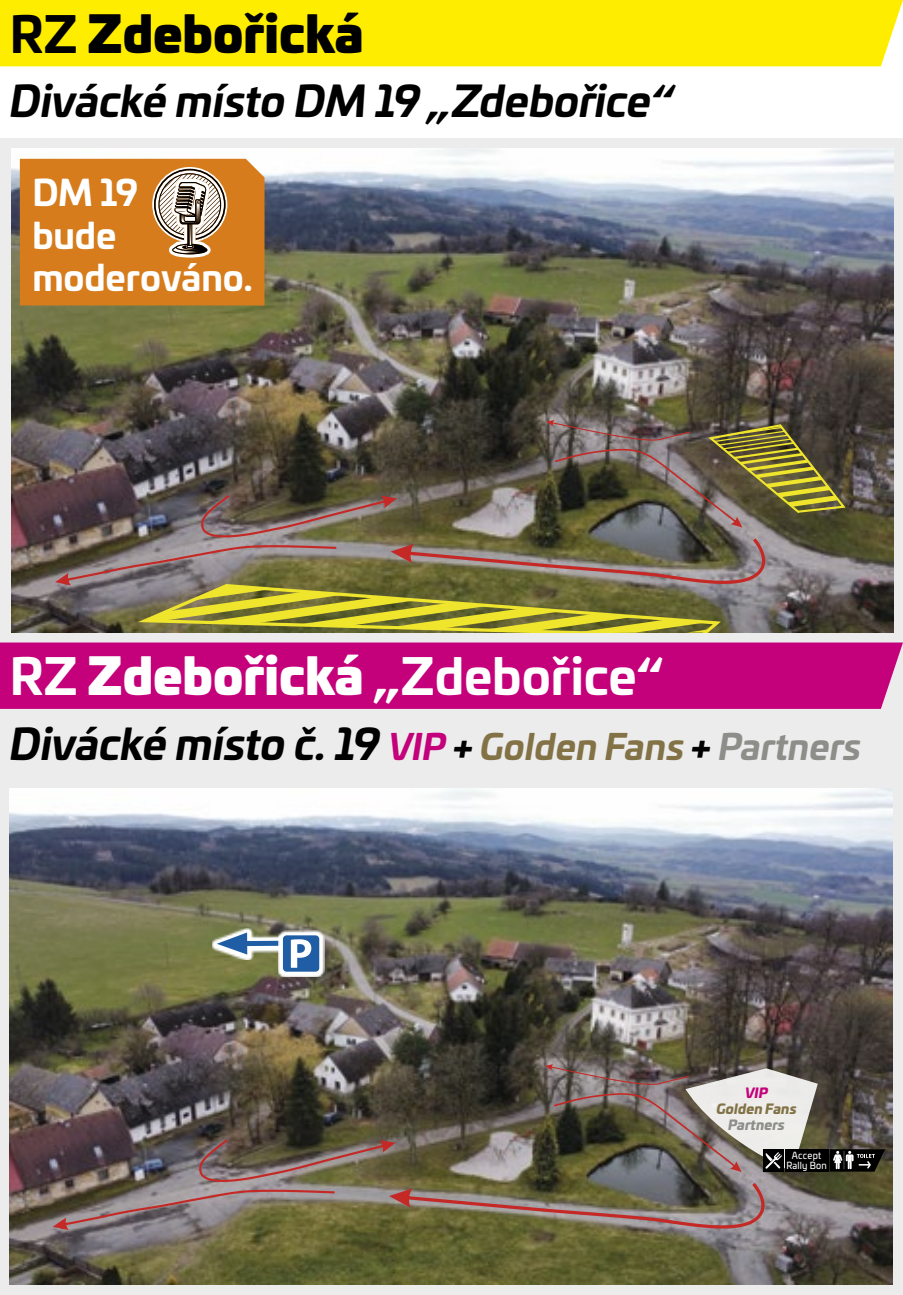
<style>
.page{position:relative;width:903px;height:1295px;background:#fff}
.page>*{position:absolute;margin:0;border:0;box-sizing:border-box;transform-origin:0 0}
.t1{font:700 49px "Univia Pro";color:#fff}
.t2{font:49px "Univia Pro Ultra";color:#000}
.t3{font:italic 700 42px "Univia Pro";letter-spacing:-.01em;color:#000}
.t4{font:700 35.35px/42.4px "Univia Pro";letter-spacing:-.005em;color:#fff}
.t5{font:italic 900 13.3px "Univia Pro";letter-spacing:.01em;color:#827246}
.t6{font:italic 900 13.3px "Univia Pro";letter-spacing:.01em;color:#8d8e8a}
.t7{font:italic 900 13.3px "Univia Pro";color:#c4007a}
.t8{font:9.45px/9.5px "Univia Pro";letter-spacing:.025em;color:#fff;text-align:center;scale:.95 1}
.s1{font-family:"Univia Pro";font-weight:700}
.s2{font-family:"Univia Pro Ultra";font-weight:400}
.s3{font-size:35px;color:#c4007a}
.s4{font-size:35px}
.s5{font-size:35px;color:#827246}
.s6{font-size:35px;color:#8d8e8a}
</style>
<div class="page">
<div style="left:0;top:139px;width:903px;height:1156px;background:#ececec"></div>
<div style="left:0;top:0;width:903px;height:66px;background:#ffed00"></div>
<img style="left:11px;top:149px;width:882px;height:483px">
<img style="left:55px;top:420px;width:792px;height:212px">
<svg style="left:20px;top:159px;width:244px;height:146px;background:#cf812d"></svg>
<div style="left:0;top:642px;width:903px;height:67px;background:#c4007a"></div>
<img style="left:10px;top:788px;width:882px;height:497px">
<svg style="left:212px;top:927px;width:86px;height:32px"></svg>
<div style="left:234px;top:940px;width:57px;height:6px;background:#1f5da5"></div>
<svg style="left:217px;top:932px;width:30px;height:22px"></svg>
<svg style="left:278px;top:930px;width:46px;height:47px"></svg>
<svg style="left:283px;top:935px;width:36px;height:36px"></svg>
<svg style="left:829px;top:1149px;width:56px;height:22px"></svg>
<div style="left:785px;top:1149px;width:43px;height:22px;background:#000"></div>
<img style="left:53px;top:1064px;width:765px;height:166px">
<p class="t2" style="left:10px;top:-8px;width:355px"><span class="s1">RZ</span> Zdebořická</p>
<p class="t3" style="left:10px;top:68px;width:666px">Divácké místo DM 19 „Zdebořice“</p>
<p class="t4" style="left:32px;top:169px;width:222px">DM 19<br>bude moderováno.</p>
<p class="t1" style="left:10px;top:637px;width:655px">RZ <span class="s2">Zdebořická</span> „Zdebořice“</p>
<p class="t3" style="left:10px;top:711px;width:853px">Divácké místo č. 19 <span class="s3">VIP</span> <span class="s4">+</span> <span class="s5">Golden Fans</span> <span class="s4">+</span> <span class="s6">Partners</span></p>
<p class="t7" style="left:745px;top:1082px;width:24px">VIP</p>
<p class="t5" style="left:716px;top:1098px;width:82px">Golden Fans</p>
<p class="t6" style="left:728px;top:1114px;width:58px">Partners</p>
<p class="t8" style="left:786px;top:1150px;width:44px">Accept<br>Rally Bon</p>
</div>
